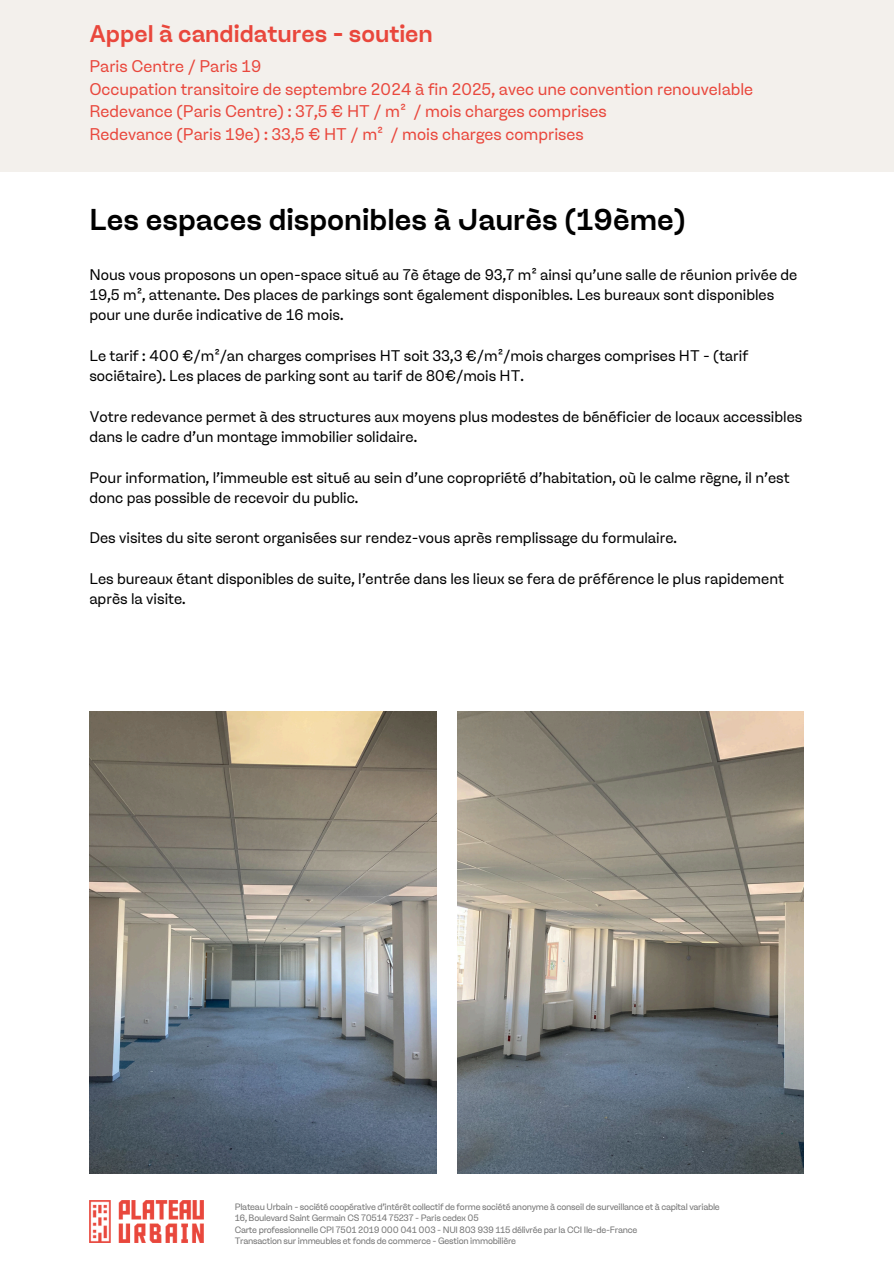
<style>
.page{position:relative;width:894px;height:1264px;background:#fff}
.page>*{position:absolute;margin:0;border:0;box-sizing:border-box;transform-origin:0 0}
.t1{font:500 30px "Ginka";color:#000}
.t2{font:500 24px "Ginka";color:#e9473c}
.t3{font:16.5px/22.5px "Ginka";color:#e9473c}
.t4{font:15px/20.2px "Ginka";color:#000}
.t5{font:9px "Ginka";letter-spacing:-.025em;color:#737373}
</style>
<div class="page">
<img style="left:89px;top:1200px;width:114px;height:41px">
<div style="left:0;top:0;width:893px;height:171px;background:#f3f0ec"></div>
<img style="left:89px;top:711px;width:347px;height:462px">
<img style="left:457px;top:711px;width:346px;height:462px">
<p class="t2" style="left:89px;top:20px;width:345px">Appel à candidatures - soutien</p>
<p class="t3" style="left:89px;top:55px;width:665px">Paris Centre / Paris 19<br>Occupation transitoire de septembre 2024 à fin 2025, avec une convention renouvelable Redevance (Paris Centre) : 37,5 € HT / m² / mois charges comprises<br>Redevance (Paris 19e) : 33,5 € HT / m² / mois charges comprises</p>
<h3 class="t1" style="left:89px;top:202px;width:597px">Les espaces disponibles à Jaurès (19ème)</h3>
<p class="t4" style="left:89px;top:264px;width:709px">Nous vous proposons un open-space situé au 7è étage de 93,7 m² ainsi qu’une salle de réunion privée de<br>19,5 m², attenante. Des places de parkings sont également disponibles. Les bureaux sont disponibles pour une durée indicative de 16 mois.</p>
<p class="t4" style="left:89px;top:345px;width:660px">Le tarif : 400 €/m²/an charges comprises HT soit 33,3 €/m²/mois charges comprises HT - (tarif sociétaire). Les places de parking sont au tarif de 80€/mois HT.</p>
<p class="t4" style="left:89px;top:406px;width:714px">Votre redevance permet à des structures aux moyens plus modestes de bénéficier de locaux accessibles dans le cadre d’un montage immobilier solidaire.</p>
<p class="t4" style="left:89px;top:467px;width:701px">Pour information, l’immeuble est situé au sein d’une copropriété d’habitation, où le calme règne, il n’est donc pas possible de recevoir du public.</p>
<p class="t4" style="left:89px;top:528px;width:589px">Des visites du site seront organisées sur rendez-vous après remplissage du formulaire.</p>
<p class="t4" style="left:89px;top:568px;width:696px">Les bureaux étant disponibles de suite, l'entrée dans les lieux se fera de préférence le plus rapidement après la visite.</p>
<h3 class="t5" style="left:234px;top:1201px;width:486px">Plateau Urbain - société coopérative d’intérêt collectif de forme société anonyme à conseil de surveillance et à capital variable</h3>
<h3 class="t5" style="left:234px;top:1212px;width:245px">16, Boulevard Saint Germain CS 70514 75237 - Paris cedex 05</h3>
<h3 class="t5" style="left:234px;top:1224px;width:404px">Carte professionnelle CPI 7501 2019 000 041 003 - NUI 803 939 115 délivrée par la CCI Ile-de-France</h3>
<h3 class="t5" style="left:234px;top:1235px;width:283px">Transaction sur immeubles et fonds de commerce - Gestion immobilière</h3>
</div>
